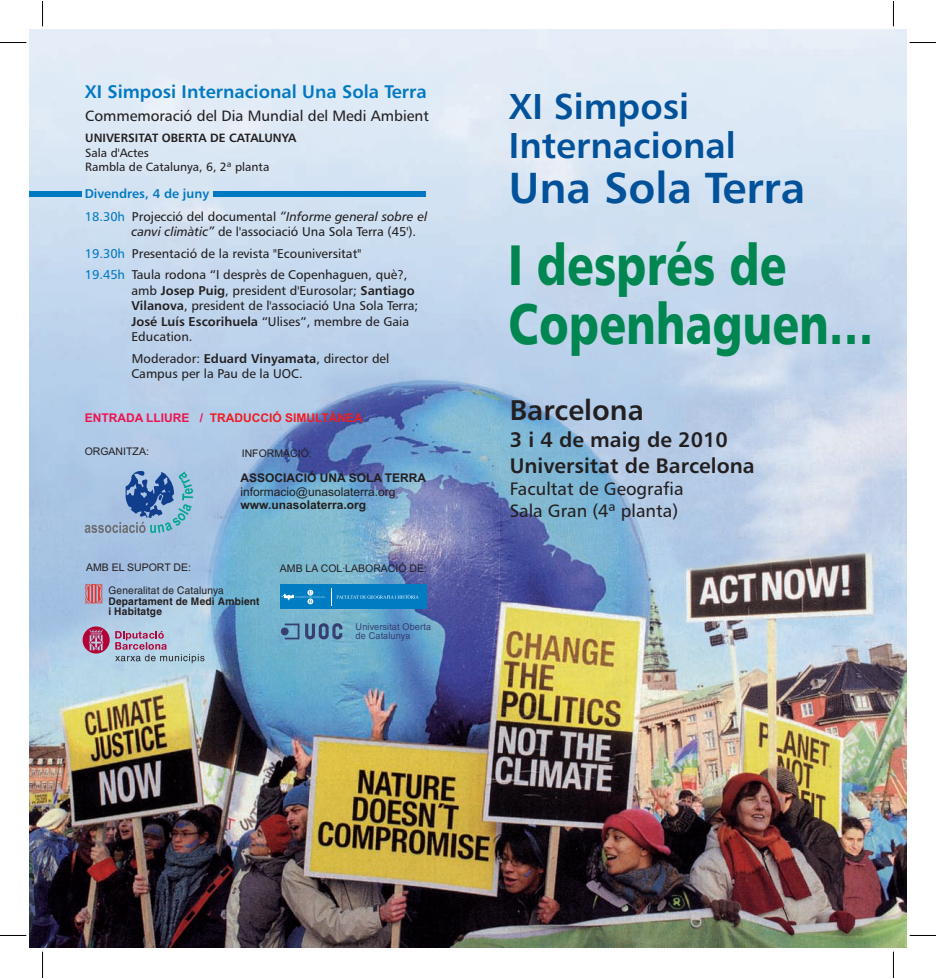
<style>
.page{position:relative;width:936px;height:978px;background:#fff}
.page>*{position:absolute;margin:0;border:0;box-sizing:border-box;transform-origin:0 0}
.t1{font:57px/59.6px "Humanist 777 BT Black B";color:#008751;scale:.78 1}
.t2{font:43.5px "Humanist 777 BT Roman B Bold";color:#01529a}
.t3{font:36px/38.5px "Humanist 777 BT Roman B Bold";color:#01529a}
.t4{font:28.5px "Humanist 777 BT Roman B Bold";color:#231f20}
.t5{font:21px/25.5px "Humanist 777 BT Roman B Bold";color:#231f20}
.t6{font:18.3px "Humanist 777 BT Roman B Bold";color:#0079c2}
.t7{font:18px/21.8px "Humanist 777 BT Roman B";color:#231f20}
.t8{font:15px "Humanist 777 BT Roman B";color:#231f20}
.t9{font:12.75px/15.5px "Humanist 777 BT Roman B";color:#231f20}
.t10{font:12.75px/21.6px "Humanist 777 BT Roman B";color:#0079c2}
.t11{font:12.75px "Humanist 777 BT Roman B Bold";color:#0079c2}
.t12{font:700 12px "Arial";color:#231f20}
.t13{font:12px/14.4px "Humanist 777 BT Roman B";color:#231f20}
.t14{font:700 12px "Arial";color:#ee1d23}
.t15{font:12px "Humanist 777 BT Roman B Bold";color:#231f20}
.t16{font:12px "Arial";color:#231f20}
.t17{font:10.5px "Arial";color:#231f20}
.t18{font:700 10.5px/10.1px "Helvetica";color:#231f20}
.t19{font:10.5px "Helvetica";color:#231f20}
.t20{font:9.45px/9.4px "Helvetica";color:#373e72}
.s1{font-family:"Humanist 777 BT Roman B Normal";font-style:italic}
.s2{font-family:"Humanist 777 BT Roman B Bold"}
.s3{color:#ed1450}
</style>
<div class="page">
<img style="left:30px;top:29px;width:876px;height:919px">
<div style="left:29px;top:191px;width:52px;height:6px;background:#0079c2"></div>
<div style="left:213px;top:191px;width:212px;height:6px;background:#0079c2"></div>
<svg style="left:83px;top:626px;width:121px;height:37px;background:#afa9c2"></svg>
<svg style="left:85px;top:584px;width:17px;height:20px"></svg>
<div style="left:280px;top:584px;width:146px;height:25px;background:#007cc2"></div>
<svg style="left:284px;top:590px;width:41px;height:14px"></svg>
<svg style="left:331px;top:588px;width:87px;height:18px"></svg>
<img style="left:280px;top:620px;width:64px;height:20px">
<svg style="left:85px;top:470px;width:108px;height:63px;background:#83a6cb"></svg>
<svg style="left:42px;top:1px;width:1px;height:25px"></svg>
<svg style="left:42px;top:952px;width:1px;height:26px"></svg>
<svg style="left:893px;top:1px;width:1px;height:25px"></svg>
<svg style="left:893px;top:952px;width:1px;height:26px"></svg>
<svg style="left:0;top:42px;width:26px;height:1px"></svg>
<svg style="left:909px;top:42px;width:25px;height:1px"></svg>
<svg style="left:0;top:935px;width:26px;height:1px"></svg>
<svg style="left:909px;top:935px;width:25px;height:1px"></svg>
<h3 class="t6" style="left:85px;top:81px;width:343px">XI Simposi Internacional Una Sola Terra</h3>
<p class="t8" style="left:85px;top:107px;width:345px">Commemoració del Dia Mundial del Medi Ambient</p>
<p class="t15" style="left:85px;top:131px;width:213px">UNIVERSITAT OBERTA DE CATALUNYA</p>
<p class="t13" style="left:85px;top:146px;width:186px">Sala d'Actes<br>Rambla de Catalunya, 6, 2ª planta</p>
<p class="t11" style="left:85px;top:186px;width:126px">Divendres, 4 de juny</p>
<p class="t10" style="left:85px;top:205px;width:42px">18.30h</p>
<p class="t10" style="left:85px;top:242px;width:42px">19.30h<br>19.45h</p>
<p class="t9" style="left:131px;top:209px;width:297px">Projecció del documental <span class="s1">“Informe general sobre el canvi climàtic”</span> de l'associació Una Sola Terra (45').</p>
<p class="t9" style="left:132px;top:242px;width:277px;line-height:21.6px">Presentació de la revista "Ecouniversitat"<br>Taula rodona “I desprès de Copenhaguen, què?,</p>
<p class="t9" style="left:131px;top:283px;width:288px">amb <span class="s2">Josep Puig</span>, president d'Eurosolar; <span class="s2">Santiago Vilanova</span>, president de l'associació Una Sola Terra; <span class="s2">José Luís Escorihuela</span> “Ulises”, membre de Gaia Education.</p>
<p class="t9" style="left:131px;top:351px;width:259px">Moderador: <span class="s2">Eduard Vinyamata</span>, director del<br>Campus per la Pau de la UOC.</p>
<p class="t14" style="left:85px;top:411px;width:279px"><span class="s3">ENTRADA LLIURE /</span> TRADUCCIÓ SIMULTÀNEA</p>
<p class="t17" style="left:85px;top:446px;width:66px">ORGANITZA:</p>
<p class="t17" style="left:242px;top:447px;width:71px">INFORMACIÓ:</p>
<p class="t12" style="left:240px;top:471px;width:187px">ASSOCIACIÓ UNA SOLA TERRA</p>
<p class="t12" style="left:240px;top:498px;width:127px">www.unasolaterra.org</p>
<p class="t16" style="left:240px;top:485px;width:156px">informacio@unasolaterra.org</p>
<p class="t17" style="left:86px;top:561px;width:106px">AMB EL SUPORT DE:</p>
<p class="t18" style="left:108px;top:596px;width:153px">Departament de Medi Ambient i Habitatge</p>
<p class="t19" style="left:108px;top:584px;width:117px">Generalitat de Catalunya</p>
<p class="t17" style="left:280px;top:563px;width:149px">AMB LA COL·LABORACIÓ DE:</p>
<p class="t20" style="left:355px;top:621px;width:77px">Universitat Oberta de Catalunya</p>
<h3 class="t3" style="left:509px;top:87px;width:228px">XI Simposi<br>Internacional</h3>
<h2 class="t2" style="left:509px;top:162px;width:298px">Una Sola Terra</h2>
<h1 class="t1" style="left:508px;top:235px;width:469px">I després de<br>Copenhaguen…</h1>
<h3 class="t4" style="left:509px;top:393px;width:135px">Barcelona</h3>
<h3 class="t5" style="left:509px;top:427px;width:246px">3 i 4 de maig de 2010<br>Universitat de Barcelona</h3>
<h3 class="t7" style="left:509px;top:478px;width:175px">Facultat de Geografia<br>Sala Gran (4ª planta)</h3>
</div>
